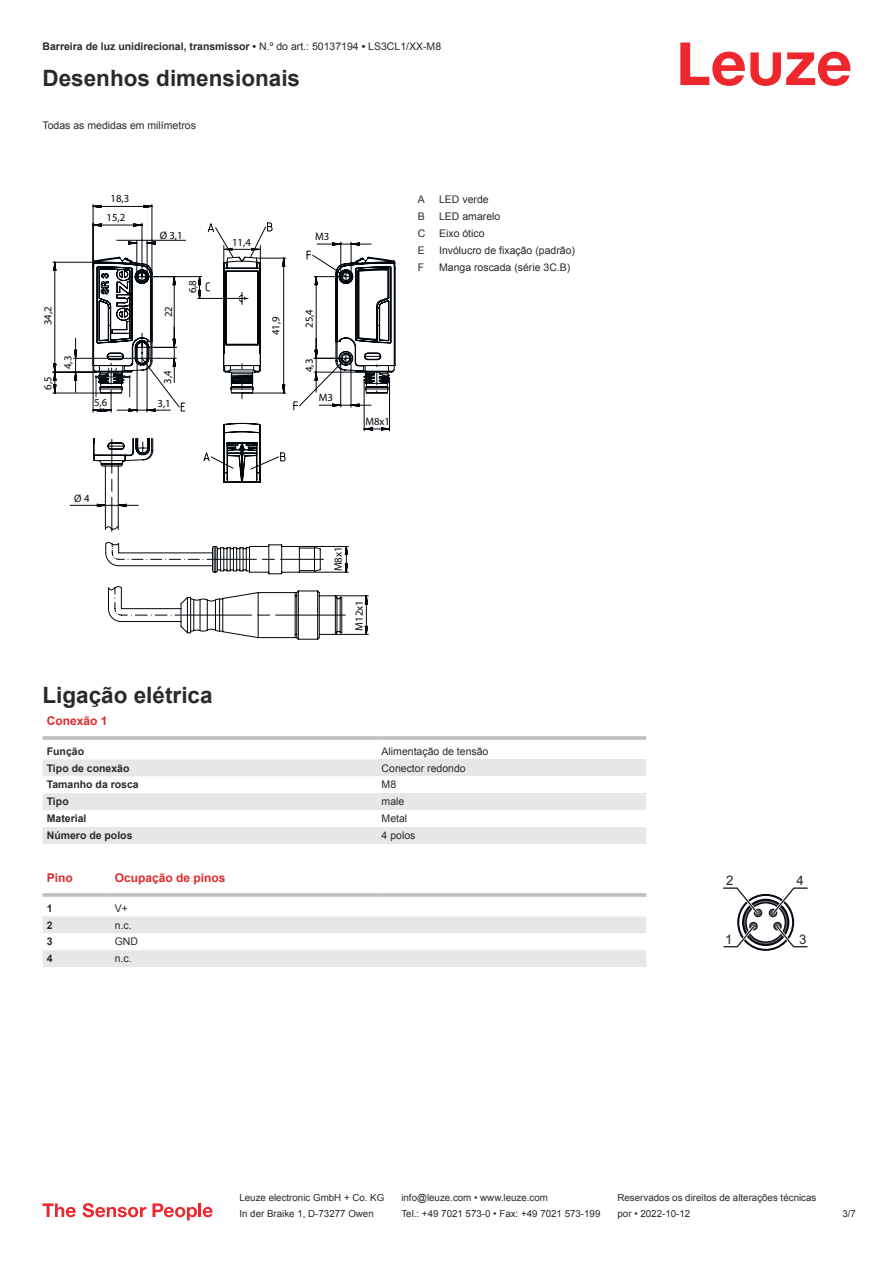
<style>
.page{position:relative;width:893px;height:1263px;background:#fff}
.page>*{position:absolute;margin:0;border:0;box-sizing:border-box;transform-origin:0 0}
.t1{font:700 22.5px "Arial";color:#2b292a}
.t2{font:13.2px "Arial";color:#1e2328}
.t3{font:700 12px "Arial";color:#db2a30}
.t4{font:10.8px/18.8px "Myriad Pro";color:#03080e;text-align:center}
.t5{font:10.5px "Arial";color:#2b292a}
.t6{font:700 10.5px "Arial";color:#2b292a}
.t7{font:9.75px "Arial";color:#2b292a}
.s1{font-weight:400}
</style>
<div class="page">
<svg style="left:680px;top:43px;width:170px;height:43px"></svg>
<svg style="left:43px;top:759px;width:335px;height:85px;fill:#e6e7e9"></svg>
<hr style="left:43px;top:736px;width:335px;height:4px;background:#bdbfc1">
<hr style="left:378px;top:736px;width:268px;height:4px;background:#c8cacc">
<div style="left:378px;top:759px;width:268px;height:17px;background:#e6e7e9"></div>
<div style="left:378px;top:793px;width:268px;height:17px;background:#e6e7e9"></div>
<div style="left:378px;top:827px;width:268px;height:17px;background:#e6e7e9"></div>
<svg style="left:43px;top:916px;width:603px;height:51px"></svg>
<hr style="left:43px;top:893px;width:68px;height:4px;background:#c9cbcd">
<hr style="left:111px;top:893px;width:267px;height:4px;background:#bdbfc1">
<hr style="left:378px;top:893px;width:268px;height:4px;background:#c9cbcd">
<svg style="left:723px;top:887px;width:85px;height:64px"></svg>
<svg style="left:43px;top:1203px;width:33px;height:14px"></svg>
<svg style="left:83px;top:1203px;width:63px;height:14px"></svg>
<svg style="left:153px;top:1203px;width:44px;height:17px"></svg>
<hr style="left:198px;top:1203px;width:3px;height:14px;background:#ed272d">
<svg style="left:203px;top:1207px;width:10px;height:10px"></svg>
<svg style="left:110px;top:616px;width:259px;height:24px"></svg>
<svg style="left:69px;top:204px;width:326px;height:412px"></svg>
<svg style="left:52px;top:261px;width:340px;height:152px"></svg>
<p class="t6" style="left:43px;top:43px;width:400px">Barreira de luz unidirecional, transmissor • <span class="s1">N.º do art.: 50137194</span> • <span class="s1">LS3CL1/XX-M8</span></p>
<h1 class="t1" style="left:43px;top:70px;width:259px">Desenhos dimensionais</h1>
<p class="t5" style="left:43px;top:121px;width:155px">Todas as medidas em milímetros</p>
<p class="t4" style="left:106px;top:190px;width:24px">18,3<br>15,2</p>
<p class="t4" style="left:160px;top:226px;width:25px">Ø 3,1</p>
<p class="t4" style="left:232px;top:233px;width:20px">11,4</p>
<p class="t4" style="left:315px;top:227px;width:16px">M3</p>
<p class="t4" style="left:39px;top:325px;width:20px;rotate:-90deg">34,2</p>
<p class="t4" style="left:39px;top:389px;width:15px;rotate:-90deg">6,5</p>
<p class="t4" style="left:160px;top:317px;width:13px;rotate:-90deg">22</p>
<p class="t4" style="left:184px;top:293px;width:15px;rotate:-90deg">6,8</p>
<p class="t4" style="left:267px;top:335px;width:20px;rotate:-90deg">41,9</p>
<p class="t4" style="left:300px;top:328px;width:20px;rotate:-90deg">25,4</p>
<p class="t4" style="left:59px;top:369px;width:15px;rotate:-90deg">4,3</p>
<p class="t4" style="left:300px;top:372px;width:15px;rotate:-90deg">4,3</p>
<p class="t4" style="left:159px;top:384px;width:15px;rotate:-90deg">3,4</p>
<p class="t4" style="left:94px;top:394px;width:15px">5,6</p>
<p class="t4" style="left:158px;top:395px;width:15px">3,1</p>
<p class="t4" style="left:319px;top:389px;width:16px">M3</p>
<p class="t4" style="left:365px;top:413px;width:26px">M8x1</p>
<p class="t4" style="left:74px;top:489px;width:17px">Ø 4</p>
<p class="t4" style="left:329px;top:571px;width:26px;rotate:-90deg">M8x1</p>
<p class="t4" style="left:350px;top:631px;width:32px;rotate:-90deg">M12x1</p>
<p class="t5" style="left:418px;top:195px;width:9px">A</p>
<p class="t5" style="left:439px;top:195px;width:51px">LED verde</p>
<p class="t5" style="left:418px;top:212px;width:9px">B</p>
<p class="t5" style="left:439px;top:212px;width:63px">LED amarelo</p>
<p class="t5" style="left:418px;top:229px;width:9px">C</p>
<p class="t5" style="left:439px;top:229px;width:47px">Eixo ótico</p>
<p class="t5" style="left:418px;top:246px;width:9px">E</p>
<p class="t5" style="left:439px;top:246px;width:137px">Invólucro de fixação (padrão)</p>
<p class="t5" style="left:418px;top:263px;width:8px">F</p>
<p class="t5" style="left:439px;top:263px;width:133px">Manga roscada (série 3C.B)</p>
<h1 class="t1" style="left:43px;top:687px;width:172px">Ligação elétrica</h1>
<p class="t3" style="left:47px;top:717px;width:62px">Conexão 1</p>
<p class="t6" style="left:47px;top:747px;width:39px">Função</p>
<p class="t5" style="left:382px;top:747px;width:108px">Alimentação de tensão</p>
<p class="t6" style="left:47px;top:764px;width:84px">Tipo de conexão</p>
<p class="t5" style="left:382px;top:764px;width:86px">Conector redondo</p>
<p class="t6" style="left:47px;top:781px;width:93px">Tamanho da rosca</p>
<p class="t5" style="left:382px;top:781px;width:16px">M8</p>
<p class="t6" style="left:47px;top:798px;width:23px">Tipo</p>
<p class="t5" style="left:382px;top:798px;width:24px">male</p>
<p class="t6" style="left:47px;top:815px;width:41px">Material</p>
<p class="t5" style="left:382px;top:815px;width:27px">Metal</p>
<p class="t6" style="left:47px;top:831px;width:87px">Número de polos</p>
<p class="t5" style="left:382px;top:831px;width:35px">4 polos</p>
<p class="t3" style="left:47px;top:874px;width:28px">Pino</p>
<p class="t3" style="left:115px;top:874px;width:112px">Ocupação de pinos</p>
<p class="t6" style="left:47px;top:904px;width:7px">1</p>
<p class="t5" style="left:115px;top:904px;width:15px">V+</p>
<p class="t6" style="left:47px;top:921px;width:7px">2</p>
<p class="t5" style="left:115px;top:921px;width:18px">n.c.</p>
<p class="t6" style="left:47px;top:938px;width:7px">3</p>
<p class="t5" style="left:115px;top:938px;width:25px">GND</p>
<p class="t6" style="left:47px;top:955px;width:7px">4</p>
<p class="t5" style="left:115px;top:955px;width:18px">n.c.</p>
<p class="t2" style="left:726px;top:873px;width:9px">2</p>
<p class="t2" style="left:796px;top:873px;width:9px">4</p>
<p class="t2" style="left:725px;top:932px;width:9px">1</p>
<p class="t2" style="left:799px;top:932px;width:9px">3</p>
<p class="t7" style="left:239px;top:1194px;width:146px">Leuze electronic GmbH + Co. KG</p>
<p class="t7" style="left:401px;top:1194px;width:148px">info@leuze.com • www.leuze.com</p>
<p class="t7" style="left:617px;top:1194px;width:200px">Reservados os direitos de alterações técnicas</p>
<p class="t7" style="left:239px;top:1210px;width:136px">In der Braike 1, D-73277 Owen</p>
<p class="t7" style="left:401px;top:1210px;width:201px">Tel.: +49 7021 573-0 • Fax: +49 7021 573-199</p>
<p class="t7" style="left:617px;top:1210px;width:74px">por • 2022-10-12</p>
<p class="t7" style="left:842px;top:1210px;width:15px">3 /7</p>
</div>
